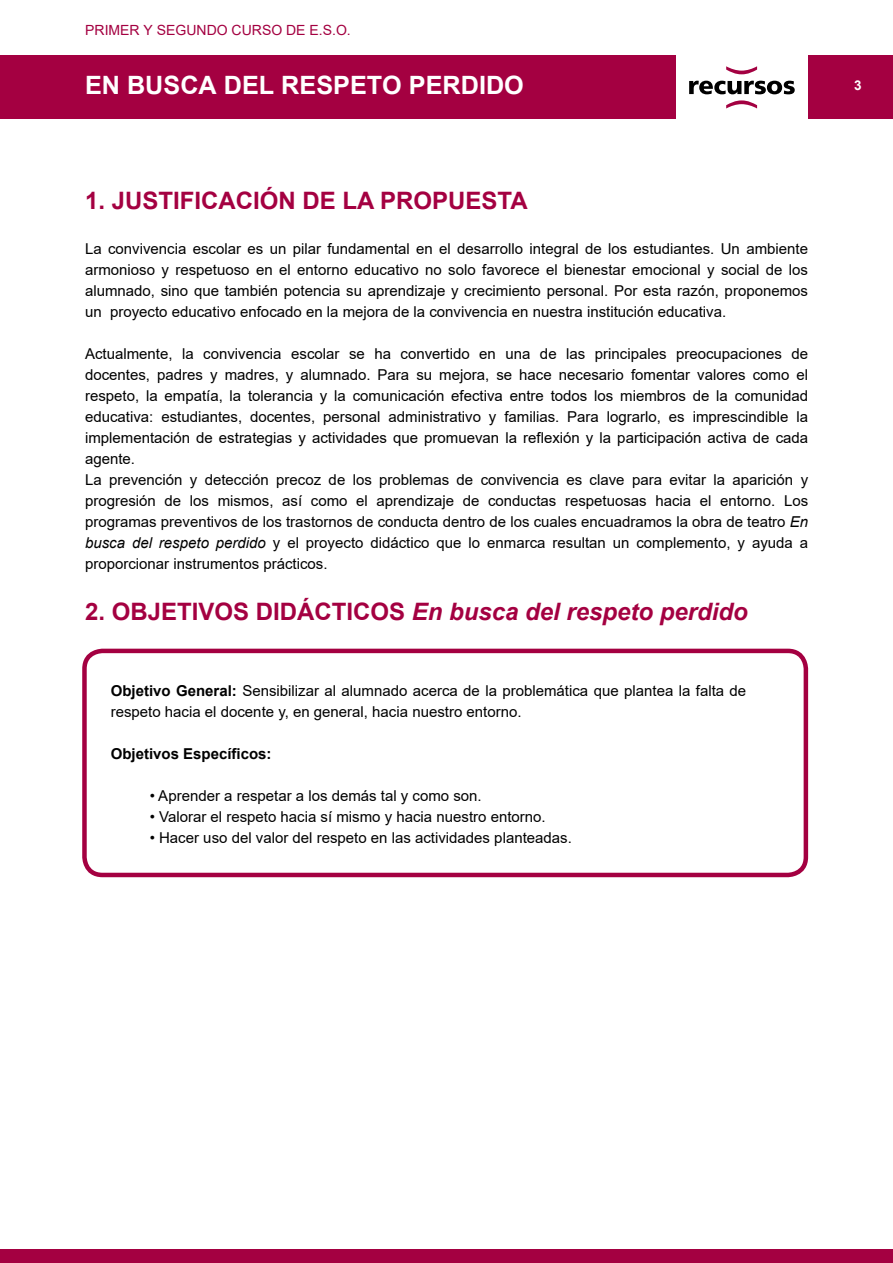
<style>
.page{position:relative;width:893px;height:1263px;background:#fff}
.page>*{position:absolute;margin:0;border:0;box-sizing:border-box;transform-origin:0 0}
.t1{font:700 25.2px "Arial";color:#fff}
.t2{font:italic 700 24px "Arial";color:#a40041}
.t3{font:700 24px "Arial";color:#a40041}
.t4{font:15px/21px "Arial";color:#000}
.t5{font:700 15px "Arial";color:#000}
.t6{font:13.95px "Arial";color:#a40041}
.t7{font:700 13.5px "Arial";color:#fff}
.s1{font-style:italic}
.s2{font-style:normal}
.s3{font-weight:700}
</style>
<div class="page">
<div style="left:0;top:1249px;width:893px;height:14px;background:#a40041"></div>
<svg style="left:82px;top:648px;width:727px;height:227px"></svg>
<div style="left:0;top:55px;width:893px;height:64px;background:#a40041"></div>
<div style="left:676px;top:55px;width:132px;height:65px;background:#fff"></div>
<svg style="left:689px;top:81px;width:106px;height:13px"></svg>
<svg style="left:726px;top:66px;width:31px;height:8px"></svg>
<svg style="left:726px;top:100px;width:31px;height:9px"></svg>
<p class="t6" style="left:85px;top:21px;width:267px">PRIMER Y SEGUNDO CURSO DE E.S.O.</p>
<h1 class="t1" style="left:85px;top:68px;width:440px">EN BUSCA DEL RESPETO PERDIDO</h1>
<h2 class="t3" style="left:85px;top:183px;width:444px">1. JUSTIFICACIÓN DE LA PROPUESTA</h2>
<p class="t4" style="left:85px;top:238px;width:724px;text-align:justify">La convivencia escolar es un pilar fundamental en el desarrollo integral de los estudiantes. Un ambiente armonioso y respetuoso en el entorno educativo no solo favorece el bienestar emocional y social de los alumnado, sino que también potencia su aprendizaje y crecimiento personal. Por esta razón, proponemos un proyecto educativo enfocado en la mejora de la convivencia en nuestra institución educativa.</p>
<p class="t4" style="left:85px;top:343px;width:725px">Actualmente, la convivencia escolar se ha convertido en una de las principales preocupaciones de docentes, padres y madres, y alumnado. Para su mejora, se hace necesario fomentar valores como el respeto, la empatía, la tolerancia y la comunicación efectiva entre todos los miembros de la comunidad educativa: estudiantes, docentes, personal administrativo y familias. Para lograrlo, es imprescindible la implementación de estrategias y actividades que promuevan la reflexión y la participación activa de cada agente.<br>La prevención y detección precoz de los problemas de convivencia es clave para evitar la aparición y progresión de los mismos, así como el aprendizaje de conductas respetuosas hacia el entorno. Los programas preventivos de los trastornos de conducta dentro de los cuales encuadramos la obra de teatro <span class="s1">En busca del respeto perdido</span> y el proyecto didáctico que lo enmarca resultan un complemento, y ayuda a proporcionar instrumentos prácticos.</p>
<h2 class="t2" style="left:85px;top:598px;width:664px"><span class="s2">2. OBJETIVOS DIDÁCTICOS</span> En busca del respeto perdido</h2>
<p class="t4" style="left:111px;top:680px;width:637px"><span class="s3">Objetivo General:</span> Sensibilizar al alumnado acerca de la problemática que plantea la falta de respeto hacia el docente y, en general, hacia nuestro entorno.</p>
<p class="t5" style="left:111px;top:743px;width:162px">Objetivos Específicos:</p>
<p class="t4" style="left:150px;top:785px;width:334px">• Aprender a respetar a los demás tal y como son.</p>
<p class="t4" style="left:150px;top:806px;width:397px">• Valorar el respeto hacia sí mismo y hacia nuestro entorno.</p>
<p class="t4" style="left:150px;top:827px;width:424px">• Hacer uso del valor del respeto en las actividades planteadas.</p>
<p class="t7" style="left:854px;top:76px;width:9px">3</p>
</div>
